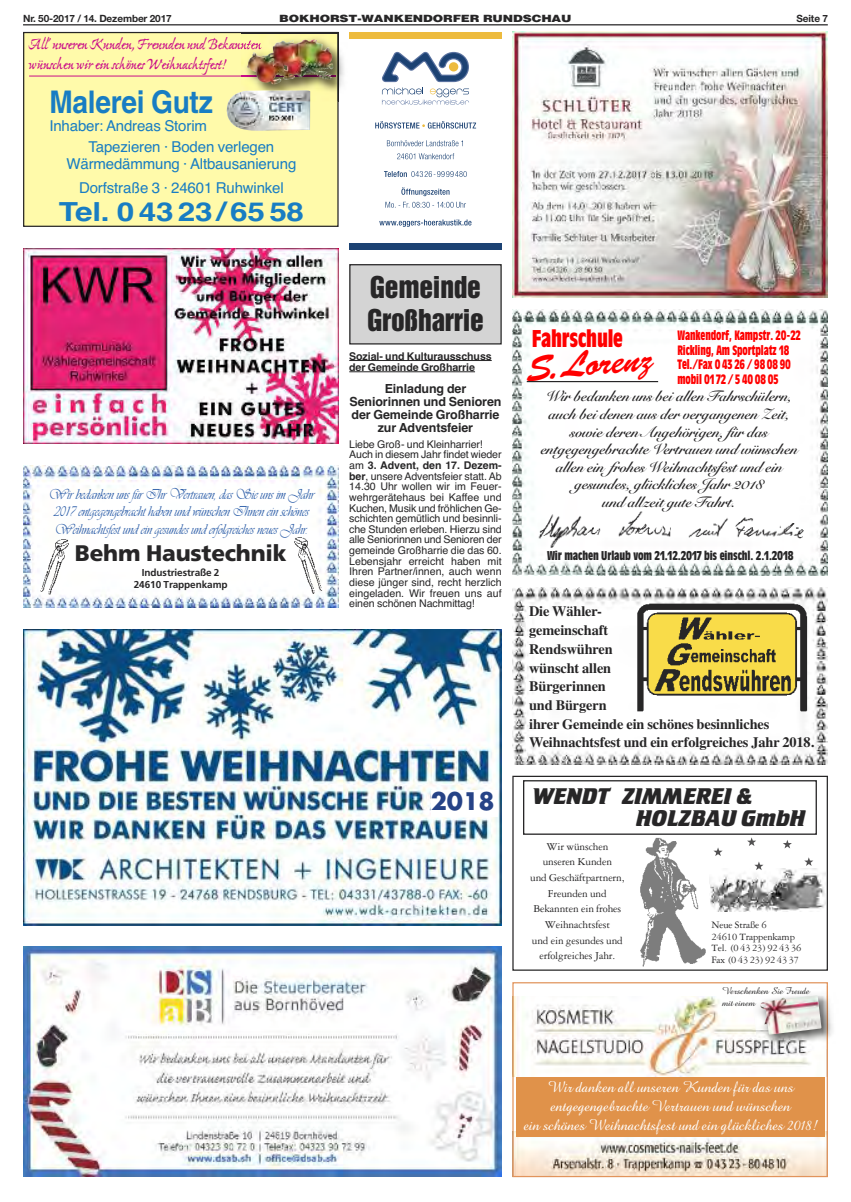
<style>
.page{position:relative;width:851px;height:1202px;background:#fff}
.page>*{position:absolute;margin:0;border:0;box-sizing:border-box;transform-origin:0 0}
.t1{font:35.62px "Brush Script Std";color:#f00}
.t2{font:700 31.25px "Helvetica LT Std";letter-spacing:-.01em;color:#187dc3;scale:.9 1}
.t3{font:27.5px/32.5px "Helvetica Inserat";letter-spacing:-.01em;color:#272627}
.t4{font:700 26.25px "Helvetica";letter-spacing:-.01em;color:#187dc3;scale:1.2 1}
.t5{font:700 condensed 23.75px "Antique Olive Std";letter-spacing:-.01em;color:#f00}
.t6{font:700 23.62px/22.2px "Crillee TOT";letter-spacing:-.01em;color:#272627}
.t7{font:700 23.5px "Futura Std";color:#264387}
.t8{font:900 22.5px "Frutiger LT Std";letter-spacing:-.01em;color:#272627}
.t9{font:700 16.25px/19.5px "Ex Ponto Pro";letter-spacing:-.01em;color:#ca0d89}
.t10{font:15.75px/18.9px "Amazone BT";letter-spacing:-.01em;color:#fff;text-align:center}
.t11{font:15px/17.5px "Snell Roundhand LT Std Bd Scr";letter-spacing:-.01em;color:#272627;text-align:center}
.t12{font:15px/17.5px "Vivaldi";letter-spacing:-.01em;color:#295ba7;text-align:center;scale:.9 1}
.t13{font:15px/21.2px "Helvetica";letter-spacing:-.01em;color:#187dc3}
.t14{font:700 14.38px/18.8px "Times";letter-spacing:-.01em;color:#272627}
.t15{font:700 condensed 13.25px/14.5px "Antique Olive Std";letter-spacing:-.01em;color:#f00;scale:.9 1}
.t16{font:700 12.5px/13.1px "Helvetica";letter-spacing:-.01em;color:#272627;text-align:center}
.t17{font:700 condensed 12.5px "Antique Olive Std";letter-spacing:-.01em;color:#272627}
.t18{font:11.25px/15.6px "Garamond 3 LT Std";letter-spacing:-.01em;color:#272627;text-align:center}
.t19{font:10.62px/10.6px "Helvetica";letter-spacing:-.01em;color:#272627}
.t20{font:700 10.62px/11.2px "Helvetica";letter-spacing:-.01em;color:#272627}
.t21{font:10.5px/11.8px "Garamond 3 LT Std";letter-spacing:-.01em;color:#272627}
.t22{font:700 10px "Helvetica Neue";letter-spacing:-.01em;color:#272627}
.t23{font:700 10px/12px "Frutiger LT Std";letter-spacing:-.01em;color:#272627;text-align:center}
.t24{font:900 10px "Helvetica LT Std";letter-spacing:-.01em;color:#272627;scale:1.25 1}
.t25{font:10px/12px "Amazone BT";letter-spacing:-.01em;color:#272627}
.s1{font-weight:700}
</style>
<div class="page">
<hr style="left:23px;top:24px;width:804px;height:1px;background:#272627">
<div style="left:24px;top:33px;width:314px;height:193px;background:#fffaaa"></div>
<div style="left:23px;top:32px;width:315px;height:195px;border:1px solid #272627"></div>
<img style="left:226px;top:92px;width:84px;height:39px">
<hr style="left:29px;top:76px;width:306px;height:1px;background:#ca0d89">
<img style="left:241px;top:34px;width:103px;height:67px">
<img style="left:337px;top:33px;width:2px;height:68px">
<img style="left:241px;top:33px;width:96px;height:1px">
<img style="left:241px;top:90px;width:69px;height:11px">
<img style="left:241px;top:76px;width:94px;height:1px">
<img style="left:247px;top:40px;width:86px;height:35px">
<img style="left:512px;top:32px;width:315px;height:265px">
<img style="left:514px;top:996px;width:297px;height:80px">
<img style="left:514px;top:1131px;width:311px;height:43px">
<div style="left:512px;top:981px;width:315px;height:195px;border:1px solid #e1945c"></div>
<img style="left:826px;top:984px;width:7px;height:64px">
<img style="left:751px;top:985px;width:75px;height:71px">
<img style="left:760px;top:995px;width:61px;height:39px">
<div style="left:516px;top:1077px;width:308px;height:59px;background:#e0924a"></div>
<img style="left:23px;top:248px;width:315px;height:195px">
<img style="left:23px;top:465px;width:315px;height:142px">
<img style="left:39px;top:538px;width:30px;height:56px">
<img style="left:293px;top:537px;width:30px;height:56px">
<img style="left:512px;top:310px;width:315px;height:265px">
<hr style="left:526px;top:381px;width:132px;height:1px;background:#272627">
<img style="left:536px;top:509px;width:271px;height:44px">
<img style="left:512px;top:587px;width:315px;height:177px">
<img style="left:631px;top:603px;width:177px;height:108px">
<div style="left:523px;top:780px;width:293px;height:54px;border:1px solid #272627"></div>
<img style="left:640px;top:837px;width:66px;height:130px">
<div style="left:512px;top:775px;width:315px;height:195px;border:1px solid #272627"></div>
<img style="left:709px;top:868px;width:116px;height:43px">
<svg style="left:713px;top:847px;width:9px;height:9px"></svg>
<svg style="left:783px;top:840px;width:8px;height:8px"></svg>
<svg style="left:754px;top:861px;width:9px;height:9px"></svg>
<svg style="left:747px;top:837px;width:9px;height:8px"></svg>
<svg style="left:804px;top:857px;width:9px;height:8px"></svg>
<img style="left:23px;top:946px;width:478px;height:230px">
<div style="left:349px;top:32px;width:152px;height:7px;background:#edbb3e"></div>
<div style="left:349px;top:243px;width:152px;height:7px;background:#1c4273"></div>
<svg style="left:379px;top:219px;width:92px;height:8px"></svg>
<svg style="left:385px;top:202px;width:81px;height:6px"></svg>
<svg style="left:401px;top:187px;width:48px;height:9px"></svg>
<svg style="left:384px;top:171px;width:82px;height:6px"></svg>
<svg style="left:397px;top:153px;width:57px;height:6px"></svg>
<svg style="left:387px;top:140px;width:76px;height:6px"></svg>
<svg style="left:375px;top:121px;width:101px;height:8px"></svg>
<svg style="left:382px;top:52px;width:87px;height:52px"></svg>
<hr style="left:349px;top:360px;width:142px;height:1px;background:#272627">
<hr style="left:349px;top:371px;width:126px;height:1px;background:#272627">
<div style="left:350px;top:265px;width:151px;height:79px;background:#d4d4d4"></div>
<div style="left:349px;top:264px;width:152px;height:80px;border:1px solid #272627"></div>
<img style="left:23px;top:629px;width:478px;height:295px">
<div style="left:431px;top:790px;width:66px;height:26px;background:#fff"></div>
<p class="t22" style="left:23px;top:11px;width:150px">Nr. 50-2017 / 14. Dezember 2017</p>
<p class="t24" style="left:279px;top:15px;width:235px">BOKHORST-WANKENDORFER RUNDSCHAU</p>
<p class="t22" style="left:796px;top:11px;width:33px">Seite 7</p>
<p class="t9" style="left:29px;top:36px;width:234px">All’ unseren Kunden, Freunden und Bekannten wünschen wir ein schönes Weihnachtsfest!</p>
<p class="t2" style="left:49px;top:91px;width:183px">Malerei Gutz</p>
<p class="t13" style="left:89px;top:115px;width:187px;text-indent:-39px">Inhaber: Andreas Storim<br>Tapezieren · Boden verlegen</p>
<p class="t13" style="left:66px;top:152px;width:231px;line-height:23.8px;text-align:center">Wärmedämmung · Altbausanierung<br>Dorfstraße 3 · 24601 Ruhwinkel</p>
<p class="t4" style="left:59px;top:196px;width:206px">Tel. 04323 /65 58</p>
<p class="t12" style="left:49px;top:485px;width:296px">Wir bedanken uns für Ihr Vertrauen, das Sie uns im Jahr<br>2017 entgegengebracht haben und wünschen Ihnen ein schönes<br>Weihnachtsfest und ein gesundes und erfolgreiches neues Jahr.</p>
<p class="t8" style="left:75px;top:543px;width:213px">Behm Haustechnik</p>
<p class="t23" style="left:134px;top:567px;width:95px">Industriestraße 2<br>24610 Trappenkamp</p>
<p class="t3" style="left:367px;top:273px;width:118px">Gemeinde<br>Großharrie</p>
<p class="t20" style="left:349px;top:350px;width:144px">Sozial- und Kulturausschuss der Gemeinde Großharrie</p>
<p class="t16" style="left:349px;top:382px;width:153px">Einladung der<br>Seniorinnen und Senioren der Gemeinde Großharrie zur Adventsfeier</p>
<p class="t19" style="left:349px;top:439px;width:154px">Liebe Groß- und Kleinharrier!<br>Auch in diesem Jahr findet wieder am <span class="s1">3. Advent, den 17. Dezem&shy;ber</span>, unsere Adventsfeier statt. Ab<br>14.30 Uhr wollen wir im Feuer&shy;wehrgerätehaus bei Kaffee und<br>Kuchen, Musik und fröhlichen Ge&shy;schichten gemütlich und besinnli&shy;che Stunden erleben. Hierzu sind alle Seniorinnen und Senioren der gemeinde Großharrie die das 60.<br>Lebensjahr erreicht haben mit<br>Ihren Partner/innen, auch wenn diese jünger sind, recht herzlich eingeladen. Wir freuen uns auf einen schönen Nachmittag!</p>
<p class="t7" style="left:431px;top:790px;width:65px">2018</p>
<p class="t5" style="left:531px;top:329px;width:93px">Fahrschule</p>
<p class="t1" style="left:524px;top:356px;width:129px;rotate:-5deg">S.Lorenz</p>
<p class="t11" style="left:540px;top:390px;width:258px">Wir bedanken uns bei allen Fahrschülern, auch bei denen aus der vergangenen Zeit, sowie deren Angehörigen, für das entgegengebrachte Vertrauen und wünschen allen ein frohes Weihnachtsfest und ein gesundes, glückliches Jahr 2018<br>und allzeit gute Fahrt.</p>
<p class="t17" style="left:547px;top:551px;width:248px">Wir machen Urlaub vom 21.12.2017 bis einschl. 2.1.2018</p>
<p class="t15" style="left:677px;top:329px;width:138px">Wankendorf, Kampstr. 20-22<br>Rickling, Am Sportplatz 18<br>Tel./Fax 0 43 26 / 98 08 90 mobil 0172 / 5 40 08 05</p>
<p class="t14" style="left:529px;top:602px;width:286px">Die Wähler-<br>gemeinschaft<br>Rendswühren<br>wünscht allen<br>Bürgerinnen<br>und Bürgern<br>ihrer Gemeinde ein schönes besinnliches<br>Weihnachtsfest und ein erfolgreiches Jahr 2018.</p>
<p class="t6" style="left:635px;top:784px;width:171px;text-indent:-103px">WENDT ZIMMEREI &amp;<br>HOLZBAU GmbH</p>
<p class="t18" style="left:530px;top:839px;width:96px">Wir wünschen unseren Kunden<br>und Geschäftpartnern,<br>Freunden und<br>Bekannten ein frohes<br>Weihnachtsfest<br>und ein gesundes und erfolgreiches Jahr.</p>
<p class="t21" style="left:711px;top:919px;width:92px">Neue Straße 6<br>24610 Trappenkamp<br>Tel. (0 43 23) 92 43 36<br>Fax (0 43 23) 92 43 37</p>
<p class="t25" style="left:721px;top:983px;width:89px">Verschenken Sie Freude mit einem</p>
<p class="t10" style="left:523px;top:1076px;width:295px">Wir danken all unseren Kunden für das uns entgegengebrachte Vertrauen und wünschen<br>ein schönes Weihnachtsfest und ein glückliches 2018!</p>
</div>
